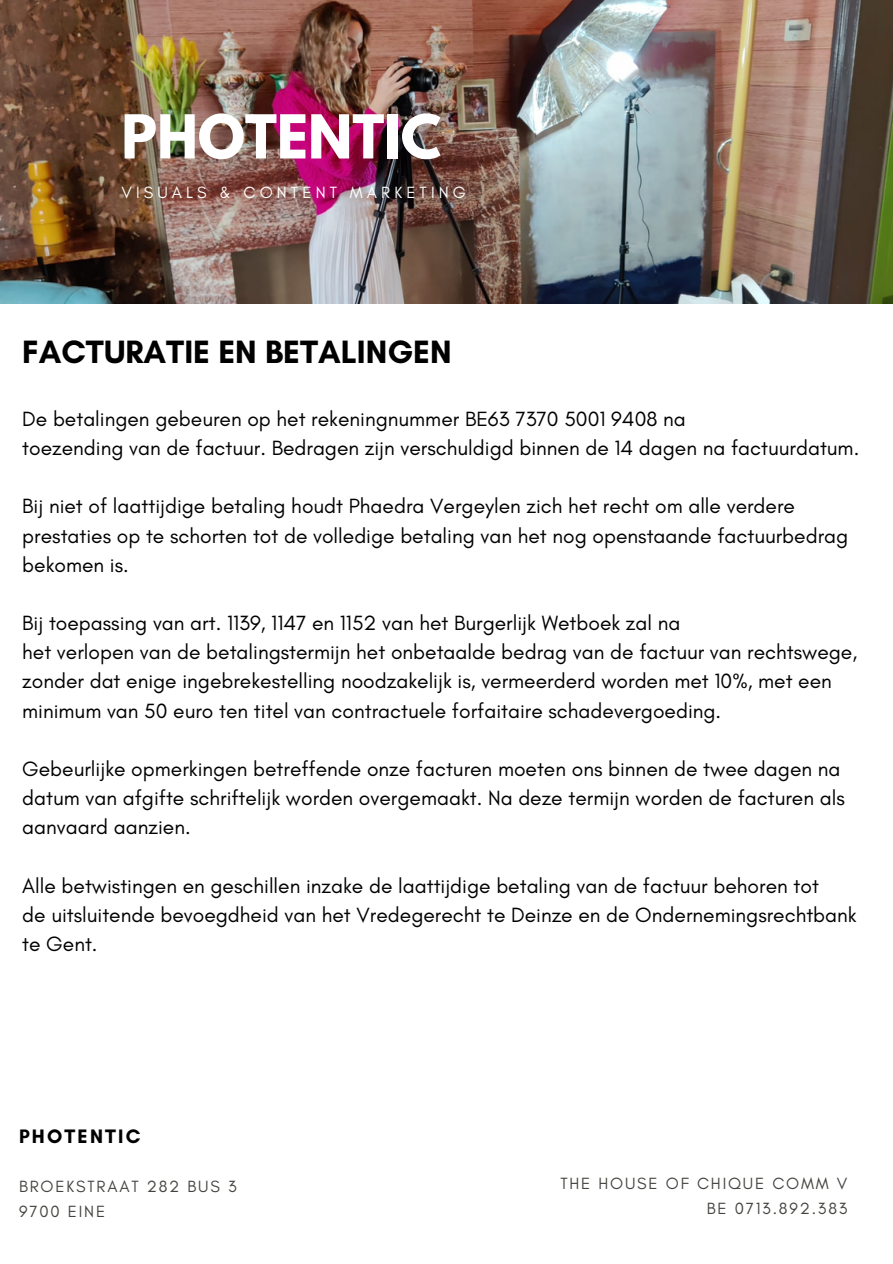
<style>
.page{position:relative;width:893px;height:1264px;background:#fff}
.page>*{position:absolute;margin:0;border:0;box-sizing:border-box;transform-origin:0 0}
.t1{font:700 53.55px "League Spartan";color:#fff}
.t2{font:700 32.85px "Glacial Indifference";color:#000}
.t3{font:21px/29.1px "Glacial Indifference";color:#000}
.t4{font:700 19.8px "Glacial Indifference";letter-spacing:.11em;color:#000}
.t5{font:16.5px/24.8px "Glacial Indifference";letter-spacing:.11em;color:#444440}
.t6{font:16.5px "Glacial Indifference";letter-spacing:.25em;color:#fff}
</style>
<div class="page">
<img style="left:0;top:0;width:892px;height:304px">
<p class="t1" style="left:121px;top:110px;width:321px">PHOTENTIC</p>
<p class="t6" style="left:121px;top:182px;width:346px">VISUALS &amp; CONTENT MARKETING</p>
<p class="t2" style="left:22px;top:332px;width:431px">FACTURATIE EN BETALINGEN</p>
<p class="t3" style="left:22px;top:404px;width:665px">De betalingen gebeuren op het rekeningnummer BE63 7370 5001 9408 na</p>
<p class="t3" style="left:22px;top:433px;width:838px">toezending van de factuur. Bedragen zijn verschuldigd binnen de 14 dagen na factuurdatum.</p>
<p class="t3" style="left:22px;top:491px;width:774px">Bij niet of laattijdige betaling houdt Phaedra Vergeylen zich het recht om alle verdere</p>
<p class="t3" style="left:22px;top:520px;width:827px">prestaties op te schorten tot de volledige betaling van het nog openstaande factuurbedrag</p>
<p class="t3" style="left:22px;top:550px;width:108px">bekomen is.</p>
<p class="t3" style="left:22px;top:608px;width:659px">Bij toepassing van art. 1139, 1147 en 1152 van het Burgerlijk Wetboek zal na</p>
<p class="t3" style="left:22px;top:637px;width:836px">het verlopen van de betalingstermijn het onbetaalde bedrag van de factuur van rechtswege,</p>
<p class="t3" style="left:22px;top:666px;width:811px">zonder dat enige ingebrekestelling noodzakelijk is, vermeerderd worden met 10%, met een</p>
<p class="t3" style="left:22px;top:695px;width:700px">minimum van 50 euro ten titel van contractuele forfaitaire schadevergoeding.</p>
<p class="t3" style="left:22px;top:754px;width:824px">Gebeurlijke opmerkingen betreffende onze facturen moeten ons binnen de twee dagen na datum van afgifte schriftelijk worden overgemaakt. Na deze termijn worden de facturen als aanvaard aanzien.</p>
<p class="t3" style="left:22px;top:870px;width:798px">Alle betwistingen en geschillen inzake de laattijdige betaling van de factuur behoren tot</p>
<p class="t3" style="left:22px;top:900px;width:836px">de uitsluitende bevoegdheid van het Vredegerecht te Deinze en de Ondernemingsrechtbank te Gent.</p>
<p class="t4" style="left:19px;top:1124px;width:123px">PHOTENTIC</p>
<p class="t5" style="left:19px;top:1173px;width:219px">BROEKSTRAAT 282 BUS 3<br>9700 EINE</p>
<p class="t5" style="left:560px;top:1170px;width:288px">THE HOUSE OF CHIQUE COMM V</p>
<p class="t5" style="left:706px;top:1195px;width:142px">BE 0713.892.383</p>
</div>
